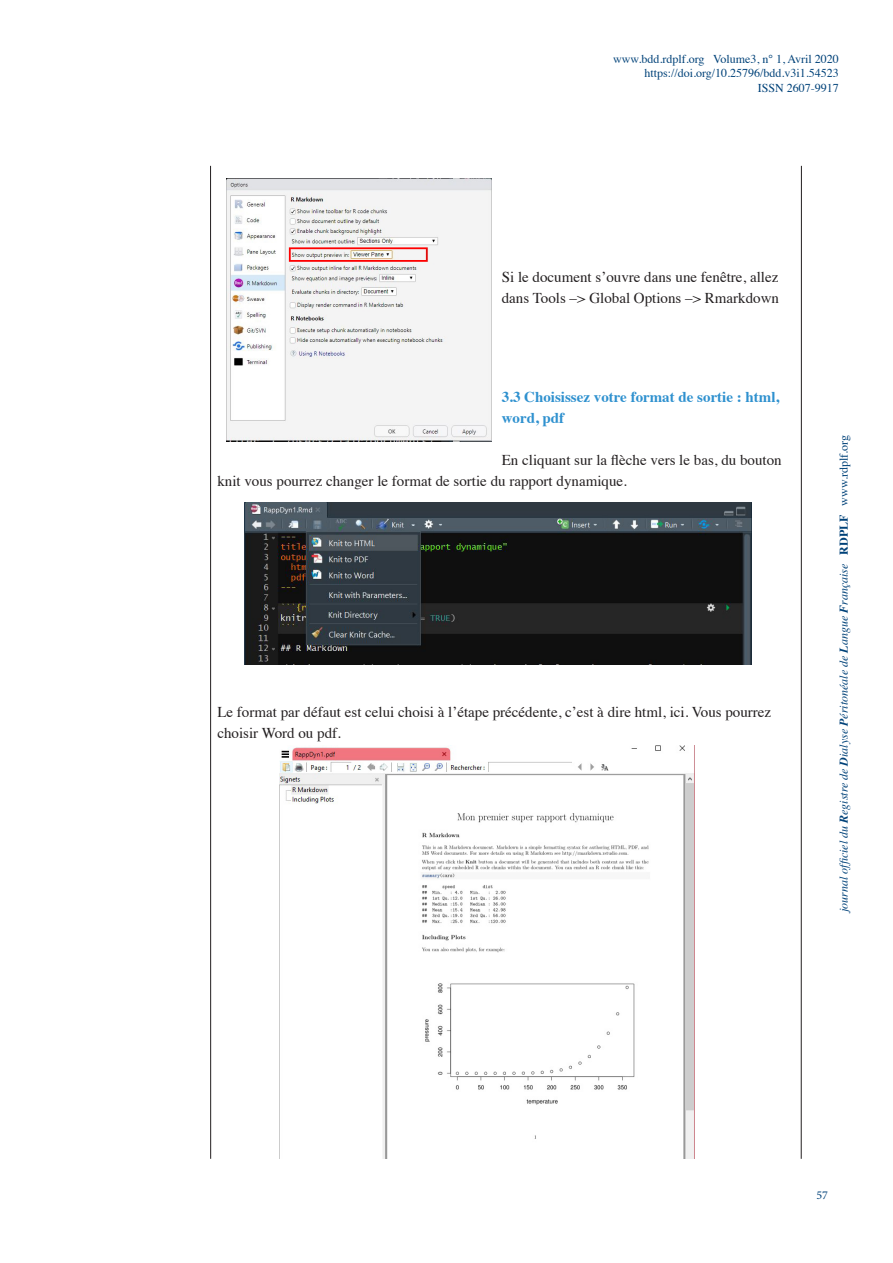
<style>
.page{position:relative;width:893px;height:1263px;background:#fff}
.page>*{position:absolute;margin:0;border:0;box-sizing:border-box;transform-origin:0 0}
.t1{font:15px/21px "Times";color:#231f20}
.t2{font:700 15px/21px "Times";color:#2f91cf}
.t3{font:12px "Times";color:#004279}
.t4{font:italic 12px "Times";color:#004279}
.t5{font:12px "Minion Pro";color:#004279}
.s1{font-weight:700}
.s2{font-weight:700;font-style:normal}
.s3{font-style:normal}
</style>
<div class="page">
<hr style="left:210px;top:166px;width:1px;height:993px;background:#231f20">
<hr style="left:801px;top:166px;width:1px;height:993px;background:#231f20">
<img style="left:226px;top:179px;width:266px;height:262px">
<img style="left:244px;top:503px;width:507px;height:161px">
<img style="left:279px;top:746px;width:416px;height:413px">
<p class="t3" style="left:613px;top:48px;width:227px">www.bdd.rdplf.org Volume3, n° 1, Avril 2020</p>
<p class="t3" style="left:644px;top:62px;width:196px">https://doi.org/10.25796/bdd.v3i1.54523</p>
<p class="t3" style="left:758px;top:77px;width:82px">ISSN 2607-9917</p>
<p class="t1" style="left:502px;top:265px;width:279px">Si le document s’ouvre dans une fenêtre, allez dans Tools –&gt; Global Options –&gt; Rmarkdown</p>
<p class="t2" style="left:502px;top:385px;width:279px">3.3 Choisissez votre format de sortie : html, word, pdf</p>
<p class="t1" style="left:217px;top:448px;width:566px;text-indent:284px">En cliquant sur la flèche vers le bas, du bouton knit vous pourrez changer le format de sortie du rapport dynamique.</p>
<p class="t1" style="left:217px;top:700px;width:555px">Le format par défaut est celui choisi à l’étape précédente, c’est à dire html, ici. Vous pourrez choisir Word ou pdf.</p>
<p class="t4" style="left:833px;top:912px;width:478px;rotate:-90deg">journal officiel du <span class="s1">R</span>egistre de <span class="s1">D</span>ialyse <span class="s1">P</span>éritonéale de <span class="s1">L</span>angue <span class="s1">F</span>rançaise <span class="s2">RDPLF</span> <span class="s3">www.rdplf.org</span></p>
<p class="t5" style="left:816px;top:1187px;width:13px">57</p>
</div>
